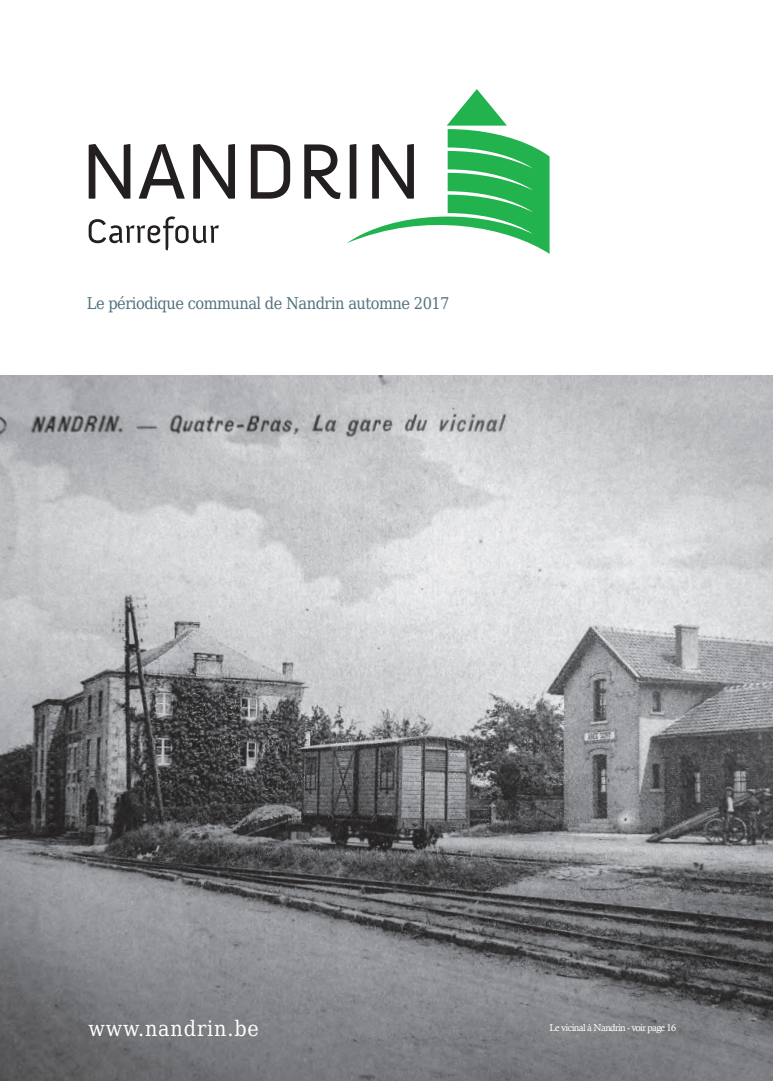
<style>
.page{position:relative;width:773px;height:1081px;background:#fff}
.page>*{position:absolute;margin:0;border:0;box-sizing:border-box;transform-origin:0 0}
.t1{font:21.38px "DejaVu Serif Condensed";letter-spacing:.04em;color:#fff}
.t2{font:16.25px "DejaVu Serif Condensed";letter-spacing:-.03em;color:#537180}
.t3{font:10px "Calisto";letter-spacing:-.06em;color:#fff}
</style>
<div class="page">
<img style="left:0;top:376px;width:772px;height:705px">
<svg style="left:89px;top:144px;width:41px;height:55px"></svg>
<svg style="left:139px;top:144px;width:46px;height:55px"></svg>
<svg style="left:193px;top:144px;width:42px;height:55px"></svg>
<svg style="left:251px;top:144px;width:39px;height:55px"></svg>
<svg style="left:304px;top:144px;width:36px;height:55px"></svg>
<svg style="left:347px;top:89px;width:202px;height:165px"></svg>
<svg style="left:89px;top:216px;width:130px;height:35px"></svg>
<p class="t2" style="left:87px;top:291px;width:364px">Le périodique communal de Nandrin automne 2017</p>
<h1 class="t1" style="left:89px;top:1012px;width:172px">www.nandrin.be</h1>
<p class="t3" style="left:549px;top:1021px;width:128px">Le vicinal à Nandrin - voir page 16</p>
</div>
